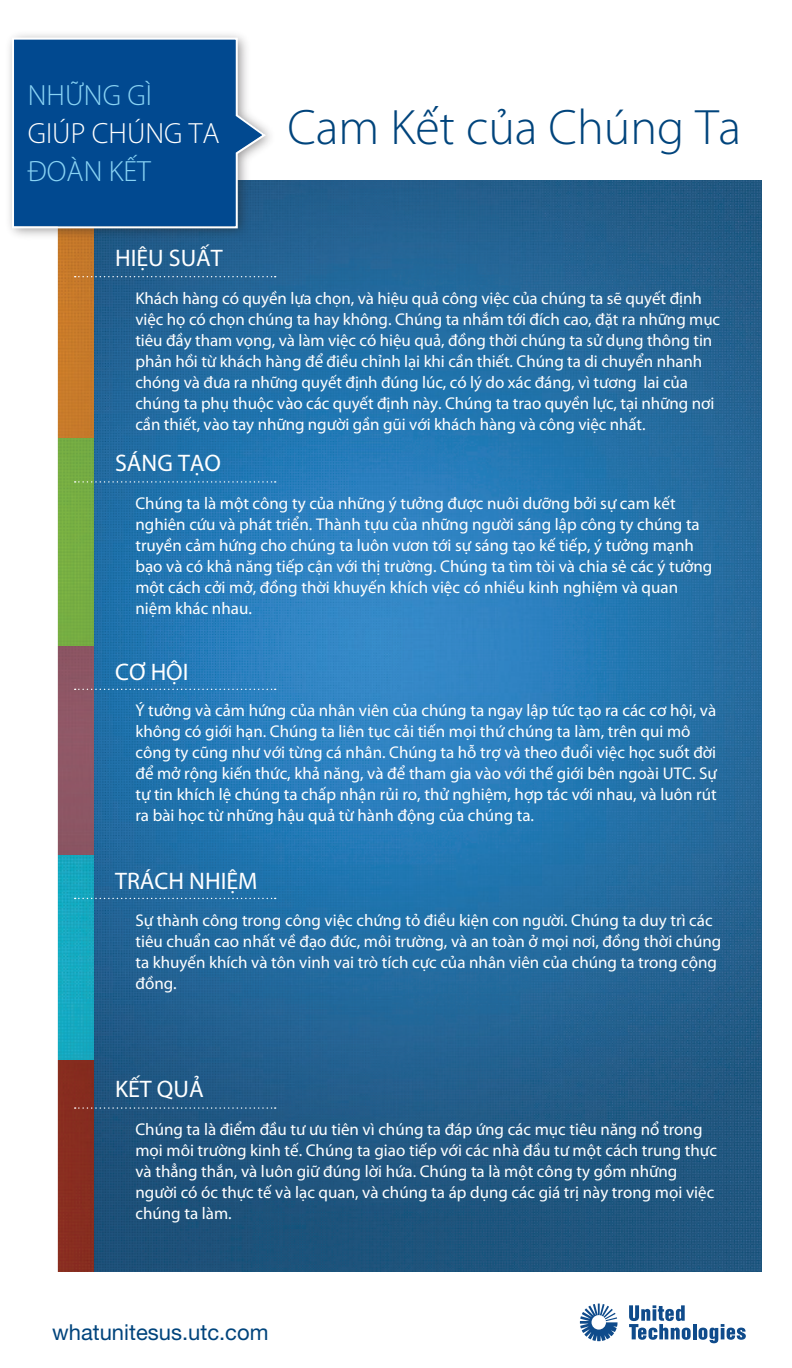
<style>
.page{position:relative;width:792px;height:1368px;background:#fff}
.page>*{position:absolute;margin:0;border:0;box-sizing:border-box;transform-origin:0 0}
.t1{font:300 50px "Myriad Pro";color:#00447c}
.t2{font:300 29.4px "Myriad Pro";color:#89d3f4}
.t3{font:300 29.4px "Myriad Pro";color:#fff}
.t4{font:24px "Myriad Pro";color:#fff}
.t5{font:22px "Helvetica Neue";color:#00447c}
.t6{font:17px/21px "Myriad Pro";color:#fff}
</style>
<div class="page">
<img style="left:94px;top:180px;width:667px;height:1092px">
<img style="left:59px;top:854px;width:35px;height:206px">
<img style="left:59px;top:437px;width:35px;height:417px">
<div style="left:59px;top:1060px;width:35px;height:212px;background:#872c1f"></div>
<div style="left:59px;top:242px;width:35px;height:195px;background:#c77a2a"></div>
<svg style="left:75px;top:276px;width:201px;height:1px"></svg>
<svg style="left:75px;top:481px;width:201px;height:2px"></svg>
<svg style="left:75px;top:689px;width:201px;height:1px"></svg>
<svg style="left:75px;top:898px;width:201px;height:1px"></svg>
<svg style="left:75px;top:1107px;width:201px;height:2px"></svg>
<div style="left:3px;top:29px;width:275px;height:213px;background:#231f20;opacity:.5"></div>
<svg style="left:11px;top:37px;width:257px;height:192px;background:#1f5d9b"></svg>
<hr style="left:693px;top:1324px;width:3px;height:15px;background:#0f4b8b">
<svg style="left:699px;top:1324px;width:47px;height:19px"></svg>
<svg style="left:629px;top:1305px;width:62px;height:35px"></svg>
<svg style="left:580px;top:1304px;width:38px;height:37px"></svg>
<h2 class="t2" style="left:28px;top:78px;width:126px">NHỮNG GÌ</h2>
<h2 class="t3" style="left:28px;top:115px;width:193px">GIÚP CHÚNG TA</h2>
<h2 class="t2" style="left:28px;top:153px;width:125px">ĐOÀN KẾT</h2>
<h3 class="t4" style="left:115px;top:243px;width:109px">Hiệu suất</h3>
<h1 class="t1" style="left:287px;top:98px;width:455px">Cam Kết của Chúng Ta</h1>
<p class="t6" style="left:135px;top:288px;width:586px">Khách hàng có quyền lựa chọn, và hiệu quả công việc của chúng ta sẽ quyết định việc họ có chọn chúng ta hay không. Chúng ta nhắm tới đích cao, đặt ra những mục tiêu đầy tham vọng, và làm việc có hiệu quả, đồng thời chúng ta sử dụng thông tin phản hồi từ khách hàng để điều chỉnh lại khi cần thiết. Chúng ta di chuyển nhanh chóng và đưa ra những quyết định đúng lúc, có lý do xác đáng, vì tương lai của chúng ta phụ thuộc vào các quyết định này. Chúng ta trao quyền lực, tại những nơi cần thiết, vào tay những người gần gũi với khách hàng và công việc nhất.</p>
<h3 class="t4" style="left:115px;top:448px;width:108px">Sáng tạo</h3>
<p class="t6" style="left:135px;top:493px;width:578px">Chúng ta là một công ty của những ý tưởng được nuôi dưỡng bởi sự cam kết nghiên cứu và phát triển. Thành tựu của những người sáng lập công ty chúng ta truyền cảm hứng cho chúng ta luôn vươn tới sự sáng tạo kế tiếp, ý tưởng mạnh bạo và có khả năng tiếp cận với thị trường. Chúng ta tìm tòi và chia sẻ các ý tưởng một cách cởi mở, đồng thời khuyến khích việc có nhiều kinh nghiệm và quan niệm khác nhau.</p>
<h3 class="t4" style="left:115px;top:657px;width:71px">CƠ HỘI</h3>
<p class="t6" style="left:135px;top:699px;width:583px">Ý tưởng và cảm hứng của nhân viên của chúng ta ngay lập tức tạo ra các cơ hội, và không có giới hạn. Chúng ta liên tục cải tiến mọi thứ chúng ta làm, trên qui mô công ty cũng như với từng cá nhân. Chúng ta hỗ trợ và theo đuổi việc học suốt đời để mở rộng kiến thức, khả năng, và để tham gia vào với thế giới bên ngoài UTC. Sự tự tin khích lệ chúng ta chấp nhận rủi ro, thử nghiệm, hợp tác với nhau, và luôn rút ra bài học từ những hậu quả từ hành động của chúng ta.</p>
<h3 class="t4" style="left:115px;top:866px;width:144px">Trách nhiệm</h3>
<p class="t6" style="left:135px;top:909px;width:587px">Sự thành công trong công việc chứng tỏ điều kiện con người. Chúng ta duy trì các tiêu chuẩn cao nhất về đạo đức, môi trường, và an toàn ở mọi nơi, đồng thời chúng ta khuyến khích và tôn vinh vai trò tích cực của nhân viên của chúng ta trong cộng đồng.</p>
<h3 class="t4" style="left:115px;top:1074px;width:90px">KẾT QUẢ</h3>
<p class="t6" style="left:135px;top:1118px;width:583px">Chúng ta là điểm đầu tư ưu tiên vì chúng ta đáp ứng các mục tiêu năng nổ trong mọi môi trường kinh tế. Chúng ta giao tiếp với các nhà đầu tư một cách trung thực và thẳng thắn, và luôn giữ đúng lời hứa. Chúng ta là một công ty gồm những người có óc thực tế và lạc quan, và chúng ta áp dụng các giá trị này trong mọi việc chúng ta làm.</p>
<p class="t5" style="left:52px;top:1319px;width:218px">whatunitesus.utc.com</p>
</div>
